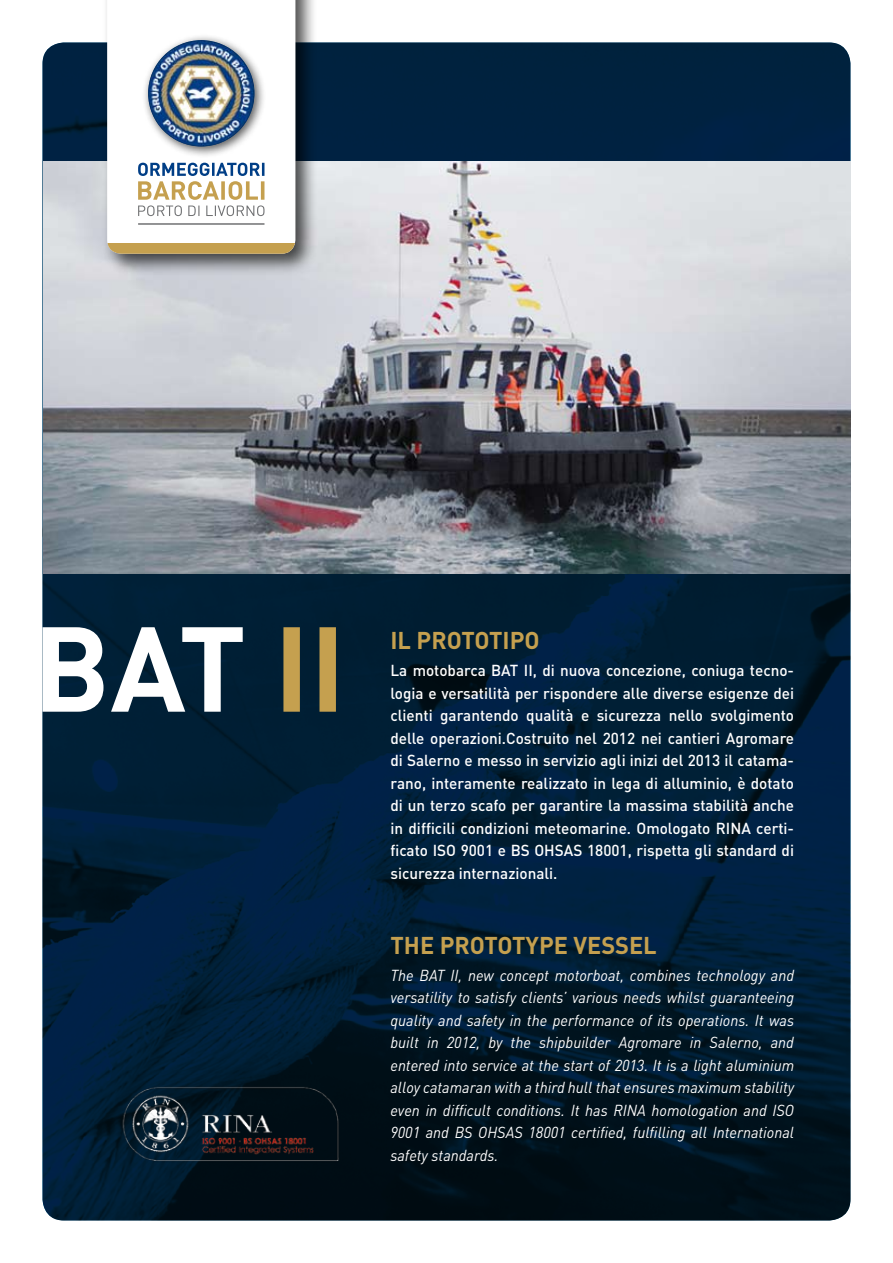
<style>
.page{position:relative;width:893px;height:1263px;background:#fff}
.page>*{position:absolute;margin:0;border:0;box-sizing:border-box;transform-origin:0 0}
.t1{font:700 24px "DIN";color:#c5a04f}
.t2{font:500 15.75px/22.5px "DIN";color:#fff;text-align:justify}
.t3{font:italic 15.75px/22.5px "DIN";color:#fff;text-align:justify;scale:.95 1}
</style>
<div class="page">
<img style="left:43px;top:43px;width:807px;height:1177px">
<img style="left:44px;top:161px;width:806px;height:413px">
<svg style="left:43px;top:627px;width:200px;height:85px"></svg>
<svg style="left:283px;top:627px;width:53px;height:85px;background:#796e44"></svg>
<img style="left:117px;top:1079px;width:232px;height:93px">
<div style="left:101px;top:0;width:216px;height:276px;background:#000;opacity:.7"></div>
<svg style="left:107px;top:0;width:188px;height:243px"></svg>
<div style="left:107px;top:243px;width:188px;height:11px;background:#c5a04f"></div>
<div style="left:142px;top:34px;width:124px;height:124px;background:#000;opacity:.65"></div>
<img style="left:148px;top:40px;width:106px;height:106px;border-radius:53px">
<svg style="left:138px;top:163px;width:126px;height:53px"></svg>
<hr style="left:138px;top:223px;width:126px;height:2px;background:#707173">
<h1 class="t1" style="left:390px;top:625px;width:151px">IL PROTOTIPO</h1>
<p class="t2" style="left:390px;top:659px;width:405px">La motobarca BAT II, di nuova concezione, coniuga tecno&shy;logia e versatilità per rispondere alle diverse esigenze dei clienti garantendo qualità e sicurezza nello svolgimento delle operazioni.Costruito nel 2012 nei cantieri Agromare di Salerno e messo in servizio agli inizi del 2013 il catama&shy;rano, interamente realizzato in lega di alluminio, è dotato di un terzo scafo per garantire la massima stabilità anche in difficili condizioni meteomarine. Omologato RINA certi&shy;ficato ISO 9001 e BS OHSAS 18001, rispetta gli standard di sicurezza internazionali.</p>
<h1 class="t1" style="left:390px;top:930px;width:268px">THE PROTOTYPE VESSEL</h1>
<p class="t3" style="left:390px;top:964px;width:426px">The BAT II, new concept motorboat, combines technology and versatility to satisfy clients’ various needs whilst guaranteeing quality and safety in the performance of its operations. It was built in 2012, by the shipbuilder Agromare in Salerno, and entered into service at the start of 2013. It is a light aluminium alloy catamaran with a third hull that ensures maximum stability even in difficult conditions. It has RINA homologation and ISO 9001 and BS OHSAS 18001 certified, fulfilling all International safety standards.</p>
</div>
